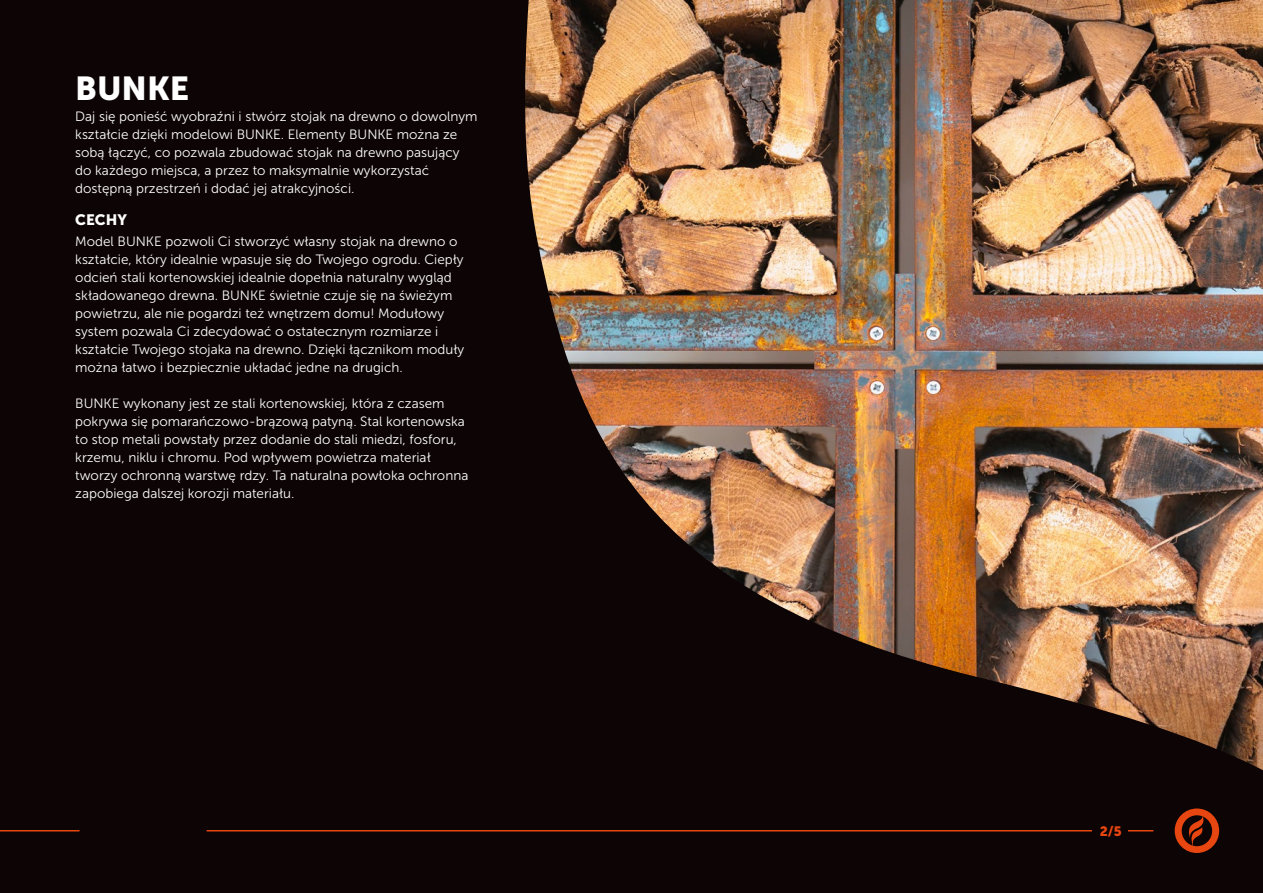
<style>
.page{position:relative;width:1263px;height:893px;background:#0d0405}
.page>*{position:absolute;margin:0;border:0;box-sizing:border-box;transform-origin:0 0}
.t1{font:33px "Museo Sans 900";color:#fff}
.t2{font:15px "Museo Sans 900";color:#fff}
.t3{font:13.5px/18px "Museo Sans 300";color:#fff}
.t4{font:13.5px "Museo Sans 900";color:#e84610}
</style>
<div class="page">
<svg style="left:1128px;top:830px;width:25px;height:1px"></svg>
<hr style="left:0;top:830px;width:80px;height:1px;background:#e84610">
<hr style="left:207px;top:830px;width:885px;height:1px;background:#e84610">
<svg style="left:1175px;top:808px;width:44px;height:45px"></svg>
<img style="left:525px;top:0;width:738px;height:770px">
<h1 class="t1" style="left:75px;top:70px;width:116px">BUNKE</h1>
<p class="t3" style="left:75px;top:107px;width:404px">Daj się ponieść wyobraźni i stwórz stojak na drewno o dowolnym kształcie dzięki modelowi BUNKE. Elementy BUNKE można ze sobą łączyć, co pozwala zbudować stojak na drewno pasujący do każdego miejsca, a przez to maksymalnie wykorzystać dostępną przestrzeń i dodać jej atrakcyjności.</p>
<p class="t2" style="left:75px;top:212px;width:53px">CECHY</p>
<p class="t3" style="left:75px;top:232px;width:391px">Model BUNKE pozwoli Ci stworzyć własny stojak na drewno o kształcie, który idealnie wpasuje się do Twojego ogrodu. Ciepły odcień stali kortenowskiej idealnie dopełnia naturalny wygląd składowanego drewna. BUNKE świetnie czuje się na świeżym powietrzu, ale nie pogardzi też wnętrzem domu! Modułowy system pozwala Ci zdecydować o ostatecznym rozmiarze i kształcie Twojego stojaka na drewno. Dzięki łącznikom moduły można łatwo i bezpiecznie układać jedne na drugich.</p>
<p class="t3" style="left:75px;top:394px;width:395px">BUNKE wykonany jest ze stali kortenowskiej, która z czasem pokrywa się pomarańczowo-brązową patyną. Stal kortenowska to stop metali powstały przez dodanie do stali miedzi, fosforu, krzemu, niklu i chromu. Pod wpływem powietrza materiał tworzy ochronną warstwę rdzy. Ta naturalna powłoka ochronna zapobiega dalszej korozji materiału.</p>
<p class="t4" style="left:1100px;top:823px;width:23px">2/5</p>
</div>
